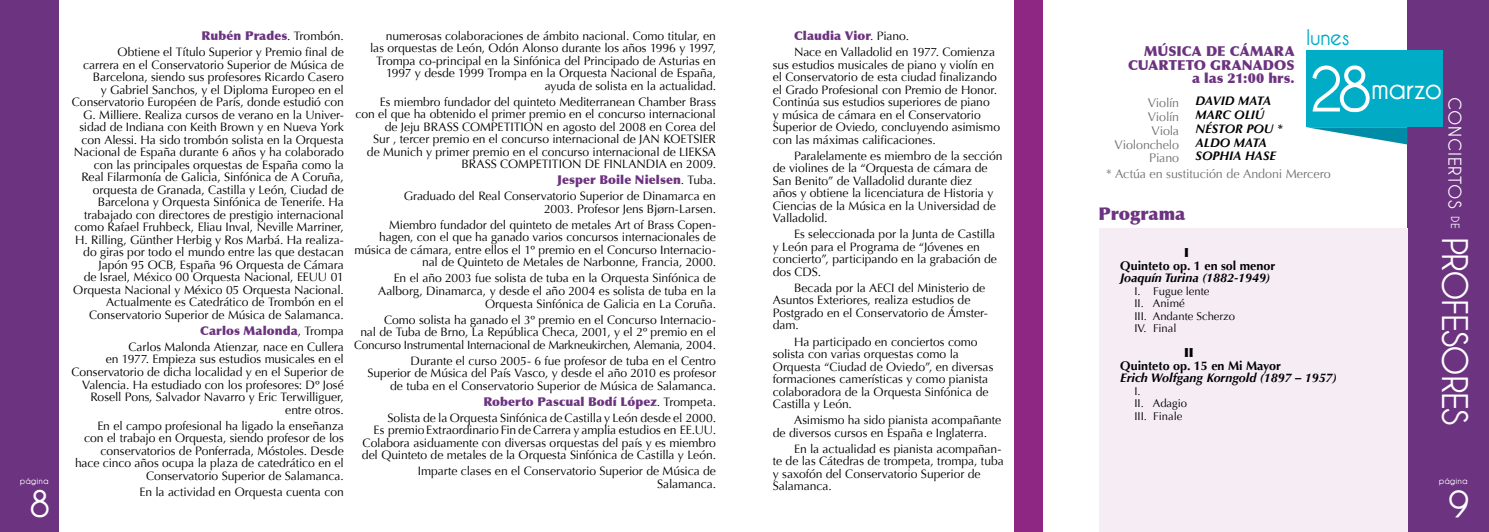
<style>
.page{position:relative;width:1489px;height:532px;background:#fff}
.page>*{position:absolute;margin:0;border:0;box-sizing:border-box;transform-origin:0 0}
.t1{font:700 36.25px "Caviar Dreams";color:#fff}
.t2{font:700 35px "Caviar Dreams";letter-spacing:-.045em;color:#fff}
.t3{font:700 28.75px "Caviar Dreams";letter-spacing:-.045em;color:#fff}
.t4{font:700 21.25px "Caviar Dreams";letter-spacing:-.035em;color:#00acc6}
.t5{font:700 17.5px "Caviar Dreams";letter-spacing:.035em;color:#fff}
.t6{font:900 17.5px "Optima";letter-spacing:-.005em;color:#6c3380}
.t7{font:900 13.75px/13.8px "Optima";letter-spacing:.005em;color:#6c3380;text-align:right}
.t8{font:italic 700 12.5px/13.8px "Optima";color:#000}
.t9{font:12.5px/13.8px "Optima";letter-spacing:-.01em;color:#707172;text-align:right}
.t10{font:700 12.5px "Optima";color:#000}
.t11{font:900 12.5px "Optima";color:#000}
.t12{font:12.12px/12.5px "Optima";letter-spacing:-.005em;color:#000;text-align:right}
.t13{font:11.88px "Optima";letter-spacing:-.025em;color:#000}
.t14{font:11.25px/12.5px "Optima";color:#000}
.t15{font:700 8.75px "Caviar Dreams";color:#fff}
.s1{font-weight:900;color:#6c3380}
.s2{font-size:12.12px}
.s3{font-size:61.25px}
.s4{font-size:11.25px}
</style>
<div class="page">
<div style="left:0;top:0;width:58px;height:531px;background:#6c3380"></div>
<div style="left:1407px;top:0;width:81px;height:531px;background:#6c3380"></div>
<div style="left:1013px;top:0;width:29px;height:531px;background:#8e2783"></div>
<div style="left:1305px;top:50px;width:137px;height:77px;background:#00acc6"></div>
<svg style="left:1306px;top:127px;width:101px;height:17px"></svg>
<div style="left:1098px;top:229px;width:309px;height:302px;background:#f5ecf4"></div>
<p class="t15" style="left:20px;top:475px;width:30px">página</p>
<h1 class="t1" style="left:29px;top:483px;width:23px">8</h1>
<p class="t12" style="left:118px;top:28px;width:228px;line-height:16px"><span class="s1">Rubén Prades</span>. Trombón.<br>Obtiene el Título Superior y Premio final de</p>
<p class="t12" style="left:72px;top:58px;width:273px">carrera en el Conservatorio Superior de Música de Barcelona, siendo sus profesores Ricardo Casero<br>y Gabriel Sanchos, y el Diploma Europeo en el Conservatorio Européen de París, donde estudió con G. Milliere. Realiza cursos de verano en la Univer&shy;sidad de Indiana con Keith Brown y en Nueva York con Alessi. Ha sido trombón solista en la Orquesta Nacional de España durante 6 años y ha colaborado con las principales orquestas de España como la Real Filarmonía de Galicia, Sinfónica de A Coruña, orquesta de Granada, Castilla y León, Ciudad de Barcelona y Orquesta Sinfónica de Tenerife. Ha trabajado con directores de prestigio internacional como Rafael Fruhbeck, Eliau Inval, Neville Marriner, H. Rilling, Günther Herbig y Ros Marbá. Ha realiza&shy;do giras por todo el mundo entre las que destacan Japón 95 OCB, España 96 Orquesta de Cámara<br>de Israel, México 00 Orquesta Nacional, EEUU 01<br>Orquesta Nacional y México 05 Orquesta Nacional.<br>Actualmente es Catedrático de Trombón en el Conservatorio Superior de Música de Salamanca.</p>
<p class="t12" style="left:128px;top:323px;width:217px;line-height:16px"><span class="s1">Carlos Malonda</span>, Trompa<br>Carlos Malonda Atienzar, nace en Cullera</p>
<p class="t12" style="left:71px;top:353px;width:274px">en 1977. Empieza sus estudios musicales en el Conservatorio de dicha localidad y en el Superior de Valencia. Ha estudiado con los profesores: Dº José Rosell Pons, Salvador Navarro y Eric Terwilliguer, entre otros.</p>
<p class="t12" style="left:75px;top:419px;width:270px">En el campo profesional ha ligado la enseñanza con el trabajo en Orquesta, siendo profesor de los conservatorios de Ponferrada, Móstoles. Desde hace cinco años ocupa la plaza de catedrático en el Conservatorio Superior de Salamanca.</p>
<p class="t12" style="left:139px;top:485px;width:206px">En la actividad en Orquesta cuenta con</p>
<p class="t12" style="left:370px;top:29px;width:347px">numerosas colaboraciones de ámbito nacional. Como titular, en las orquestas de León, Odón Alonso durante los años 1996 y 1997, Trompa co-principal en la Sinfónica del Principado de Asturias en 1997 y desde 1999 Trompa en la Orquesta Nacional de España, ayuda de solista en la actualidad.</p>
<p class="t12" style="left:355px;top:95px;width:362px">Es miembro fundador del quinteto Mediterranean Chamber Brass<br>con el que ha obtenido el primer premio en el concurso internacional de Jeju BRASS COMPETITION en agosto del 2008 en Corea del<br>Sur , tercer premio en el concurso internacional de JAN KOETSIER<br>de Munich y primer premio en el concurso internacional de LIEKSA BRASS COMPETITION DE FINLANDIA en 2009.</p>
<p class="t12" style="left:403px;top:172px;width:314px;line-height:16px"><span class="s1">Jesper Boile Nielsen</span>. Tuba.<br>Graduado del Real Conservatorio Superior de Dinamarca en</p>
<p class="t12" style="left:389px;top:201px;width:328px;line-height:16px">2003. Profesor Jens Bjørn-Larsen.<br>Miembro fundador del quinteto de metales Art of Brass Copen-</p>
<p class="t12" style="left:354px;top:231px;width:363px">hagen, con el que ha ganado varios concursos internacionales de música de cámara, entre ellos el 1º premio en el Concurso Internacio&shy;nal de Quinteto de Metales de Narbonne, Francia, 2000.</p>
<p class="t12" style="left:378px;top:272px;width:339px">En el año 2003 fue solista de tuba en la Orquesta Sinfónica de<br>Aalborg, Dinamarca, y desde el año 2004 es solista de tuba en la<br>Orquesta Sinfónica de Galicia en La Coruña.</p>
<p class="t12" style="left:360px;top:313px;width:357px">Como solista ha ganado el 3º premio en el Concurso Internacio-<br>nal de Tuba de Brno, La República Checa, 2001, y el 2º premio en el</p>
<p class="t13" style="left:354px;top:337px;width:363px">Concurso Instrumental Internacional de Markneukirchen, Alemania, <span class="s2">2004.</span></p>
<p class="t12" style="left:367px;top:354px;width:350px">Durante el curso 2005- 6 fue profesor de tuba en el Centro<br>Superior de Música del País Vasco, y desde el año 2010 es profesor de tuba en el Conservatorio Superior de Música de Salamanca.</p>
<p class="t12" style="left:387px;top:393px;width:330px;line-height:16px"><span class="s1">Roberto Pascual Bodí López</span>. Trompeta.<br>Solista de la Orquesta Sinfónica de Castilla y León desde el 2000.</p>
<p class="t12" style="left:362px;top:424px;width:356px;text-align:justify;text-indent:12px">Es premio Extraordinario Fin de Carrera y amplia estudios en EE.UU.<br>Colabora asiduamente con diversas orquestas del país y es miembro del Quinteto de metales de la Orquesta Sinfónica de Castilla y León.</p>
<p class="t12" style="left:418px;top:465px;width:300px">Imparte clases en el Conservatorio Superior de Música de<br>Salamanca.</p>
<p class="t12" style="left:794px;top:28px;width:202px;line-height:16px;text-align:left"><span class="s1">Claudia Vior</span>. Piano.<br>Nace en Valladolid en 1977. Comienza</p>
<p class="t12" style="left:772px;top:58px;width:229px;text-align:left">sus estudios musicales de piano y violín en el Conservatorio de esta ciudad finalizando el Grado Profesional con Premio de Honor.<br>Continúa sus estudios superiores de piano<br>y música de cámara en el Conservatorio Superior de Oviedo, concluyendo asimismo con las máximas calificaciones.</p>
<p class="t12" style="left:772px;top:149px;width:231px;text-align:left;text-indent:21px">Paralelamente es miembro de la sección de violines de la “Orquesta de cámara de San Benito” de Valladolid durante diez<br>años y obtiene la licenciatura de Historia y Ciencias de la Música en la Universidad de Valladolid.</p>
<p class="t12" style="left:772px;top:228px;width:226px;text-align:left;text-indent:21px">Es seleccionada por la Junta de Castilla y León para el Programa de “Jóvenes en concierto”, participando en la grabación de dos CDS.</p>
<p class="t12" style="left:772px;top:281px;width:216px;text-align:left;text-indent:21px">Becada por la AECI del Ministerio de<br>Asuntos Exteriores, realiza estudios de<br>Postgrado en el Conservatorio de Ámster&shy;dam.</p>
<p class="t12" style="left:772px;top:335px;width:222px;text-align:left;text-indent:21px">Ha participado en conciertos como solista con varias orquestas como la Orquesta “Ciudad de Oviedo”, en diversas formaciones camerísticas y como pianista colaboradora de la Orquesta Sinfónica de Castilla y León.</p>
<p class="t12" style="left:772px;top:414px;width:230px;text-align:left;text-indent:21px">Asimismo ha sido pianista acompañante de diversos cursos en España e Inglaterra.</p>
<p class="t12" style="left:772px;top:442px;width:232px;text-align:left;text-indent:21px">En la actualidad es pianista acompañan&shy;te de las Cátedras de trompeta, trompa, tuba y saxofón del Conservatorio Superior de Salamanca.</p>
<h3 class="t4" style="left:1305px;top:25px;width:45px">lunes</h3>
<h3 class="t3" style="left:1307px;top:73px;width:136px"><span class="s3">28</span>marzo</h3>
<p class="t7" style="left:1128px;top:44px;width:168px">MÚSICA DE CÁMARA<br>CUARTETO GRANADOS a las 21:00 hrs.</p>
<p class="t8" style="left:1195px;top:94px;width:89px">DAVID MATA<br>MARC OLIÚ<br>NÉSTOR POU *<br>ALDO MATA<br>SOPHIA HASE</p>
<p class="t9" style="left:1114px;top:96px;width:66px">Violín<br>Violín<br>Viola<br>Violonchelo<br>Piano</p>
<p class="t9" style="left:1106px;top:167px;width:226px">* Actúa en sustitución de Andoni Mercero</p>
<h3 class="t5" style="left:1464px;top:97px;width:133px;rotate:90deg">CONCIERTOS <span class="s4">DE</span></h3>
<h3 class="t6" style="left:1098px;top:203px;width:88px">Programa</h3>
<p class="t11" style="left:1183px;top:245px;width:6px">I</p>
<p class="t10" style="left:1120px;top:258px;width:156px">Quinteto op. 1 en sol menor</p>
<p class="t8" style="left:1120px;top:271px;width:151px">Joaquín Turina (1882-1949)</p>
<p class="t14" style="left:1134px;top:284px;width:102px">I. Fugue lente<br>II. Animé<br>III. Andante Scherzo<br>IV. Final</p>
<p class="t11" style="left:1183px;top:345px;width:11px">II</p>
<p class="t10" style="left:1120px;top:358px;width:162px">Quinteto op. 15 en Mi Mayor</p>
<p class="t8" style="left:1120px;top:371px;width:218px">Erich Wolfgang Korngold (1897 – 1957)</p>
<p class="t14" style="left:1134px;top:384px;width:54px">I.<br>II. Adagio<br>III. Finale</p>
<h2 class="t2" style="left:1474px;top:236px;width:190px;rotate:90deg">PROFESORES</h2>
<p class="t15" style="left:1438px;top:475px;width:30px">página</p>
<h1 class="t1" style="left:1447px;top:483px;width:23px">9</h1>
</div>
